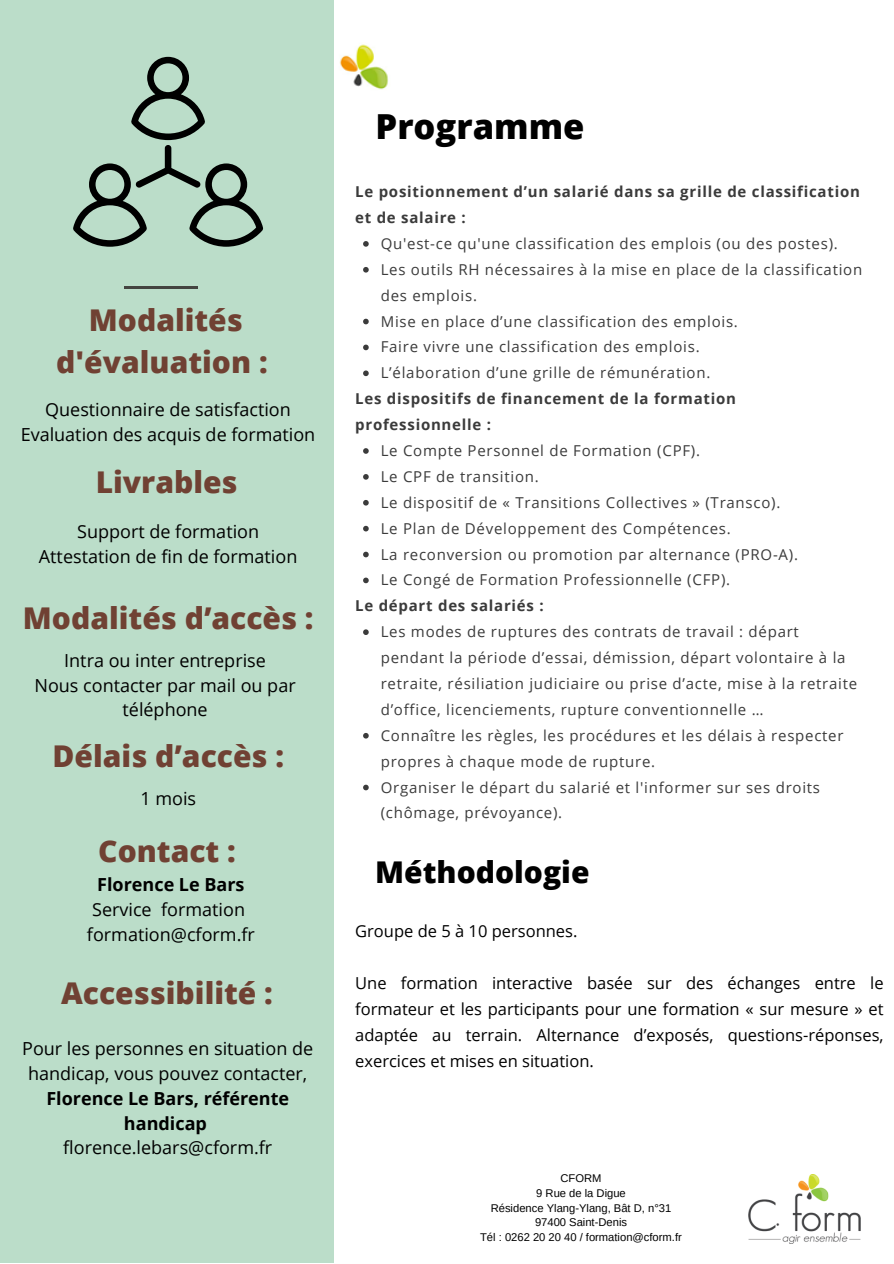
<style>
.page{position:relative;width:894px;height:1264px;background:#fff}
.page>*{position:absolute;margin:0;border:0;box-sizing:border-box;transform-origin:0 0}
.t1{font:800 34.5px "Open Sans";color:#000}
.t2{font:800 30px/41.7px "Open Sans";color:#704133;text-align:center}
.t3{font:800 30px "Open Sans";color:#000}
.t4{font:18px/24.8px "Open Sans";color:#000;text-align:center}
.t5{font:16.5px/25.8px "Open Sans";color:#000;text-align:justify}
.t6{font:15px/25.8px "Open Sans";letter-spacing:.05em;color:#3b3b3b}
.t7{font:700 15px/25.8px "Open Sans";letter-spacing:.05em;color:#3b3b3b}
.t8{font:11.25px "Arimo";color:#000}
.s1{font-weight:700}
</style>
<div class="page">
<div style="left:0;top:0;width:333px;height:1262px;background:#bbddc9"></div>
<img style="left:748px;top:1174px;width:113px;height:69px">
<img style="left:339px;top:44px;width:49px;height:46px">
<svg style="left:363px;top:241px;width:5px;height:6px"></svg>
<svg style="left:363px;top:267px;width:5px;height:5px"></svg>
<svg style="left:363px;top:319px;width:5px;height:5px"></svg>
<svg style="left:363px;top:344px;width:5px;height:6px"></svg>
<svg style="left:363px;top:370px;width:5px;height:6px"></svg>
<svg style="left:363px;top:448px;width:5px;height:6px"></svg>
<svg style="left:363px;top:474px;width:5px;height:5px"></svg>
<svg style="left:363px;top:500px;width:5px;height:5px"></svg>
<svg style="left:363px;top:526px;width:5px;height:5px"></svg>
<svg style="left:363px;top:551px;width:5px;height:6px"></svg>
<svg style="left:363px;top:577px;width:5px;height:6px"></svg>
<svg style="left:363px;top:629px;width:5px;height:6px"></svg>
<svg style="left:363px;top:733px;width:5px;height:5px"></svg>
<svg style="left:363px;top:784px;width:5px;height:6px"></svg>
<hr style="left:124px;top:287px;width:73px;height:1px;background:#444440">
<svg style="left:73px;top:57px;width:190px;height:190px"></svg>
<p class="t2" style="left:56px;top:299px;width:213px">Modalités d'évaluation :</p>
<p class="t4" style="left:21px;top:396px;width:296px">Questionnaire de satisfaction<br>Evaluation des acquis de formation</p>
<h3 class="t2" style="left:96px;top:461px;width:143px">Livrables</h3>
<h2 class="t4" style="left:39px;top:518px;width:260px">Support de formation<br>Attestation de fin de formation</h2>
<h3 class="t2" style="left:23px;top:596px;width:292px">Modalités d’accès :</h3>
<h3 class="t4" style="left:34px;top:647px;width:263px">Intra ou inter entreprise<br>Nous contacter par mail ou par téléphone</h3>
<p class="t2" style="left:53px;top:734px;width:233px">Délais d’accès :</p>
<p class="t4" style="left:140px;top:785px;width:57px">1 mois</p>
<p class="t2" style="left:98px;top:829px;width:139px">Contact :</p>
<p class="t4" style="left:87px;top:871px;width:169px"><span class="s1">Florence Le Bars<br></span>Service formation formation@cform.fr</p>
<p class="t2" style="left:61px;top:971px;width:213px">Accessibilité :</p>
<p class="t4" style="left:22px;top:1036px;width:292px">Pour les personnes en situation de handicap, vous pouvez contacter,<br><span class="s1">Florence Le Bars, référente handicap </span>florence.lebars@cform.fr</p>
<h4 class="t1" style="left:375px;top:102px;width:210px">Programme</h4>
<h3 class="t7" style="left:355px;top:178px;width:506px">Le positionnement d’un salarié dans sa grille de classification et de salaire :</h3>
<h2 class="t6" style="left:380px;top:230px;width:458px">Qu'est-ce qu'une classification des emplois (ou des postes).</h2>
<h3 class="t6" style="left:380px;top:256px;width:483px">Les outils RH nécessaires à la mise en place de la classification des emplois.</h3>
<h2 class="t6" style="left:380px;top:308px;width:358px">Mise en place d’une classification des emplois.</h2>
<h3 class="t6" style="left:380px;top:334px;width:320px">Faire vivre une classification des emplois.</h3>
<h2 class="t6" style="left:380px;top:359px;width:331px">L’élaboration d’une grille de rémunération.</h2>
<h2 class="t7" style="left:355px;top:385px;width:382px">Les dispositifs de financement de la formation professionnelle :</h2>
<h2 class="t6" style="left:380px;top:437px;width:321px">Le Compte Personnel de Formation (CPF).</h2>
<h3 class="t6" style="left:380px;top:463px;width:159px">Le CPF de transition.</h3>
<p class="t6" style="left:380px;top:489px;width:401px">Le dispositif de « Transitions Collectives » (Transco).</p>
<h1 class="t6" style="left:380px;top:515px;width:351px">Le Plan de Développement des Compétences.</h1>
<h4 class="t6" style="left:380px;top:541px;width:418px">La reconversion ou promotion par alternance (PRO-A).</h4>
<p class="t6" style="left:380px;top:566px;width:351px">Le Congé de Formation Professionnelle (CFP).</p>
<p class="t7" style="left:355px;top:592px;width:190px">Le départ des salariés :</p>
<p class="t6" style="left:380px;top:618px;width:478px">Les modes de ruptures des contrats de travail : départ pendant la période d’essai, démission, départ volontaire à la retraite, résiliation judiciaire ou prise d’acte, mise à la retraite d’office, licenciements, rupture conventionnelle …</p>
<p class="t6" style="left:380px;top:722px;width:464px">Connaître les règles, les procédures et les délais à respecter propres à chaque mode de rupture.</p>
<p class="t6" style="left:380px;top:773px;width:441px">Organiser le départ du salarié et l'informer sur ses droits (chômage, prévoyance).</p>
<p class="t3" style="left:375px;top:850px;width:216px">Méthodologie</p>
<p class="t5" style="left:355px;top:918px;width:224px">Groupe de 5 à 10 personnes.</p>
<p class="t5" style="left:355px;top:969px;width:529px">Une formation interactive basée sur des échanges entre le formateur et les participants pour une formation « sur mesure » et adaptée au terrain. Alternance d’exposés, questions-réponses, exercices et mises en situation.</p>
<p class="t8" style="left:560px;top:1171px;width:43px">CFORM</p>
<p class="t8" style="left:536px;top:1186px;width:91px">9 Rue de la Digue</p>
<p class="t8" style="left:490px;top:1201px;width:182px">Résidence Ylang-Ylang, Bât D, n°31</p>
<h4 class="t8" style="left:535px;top:1216px;width:94px">97400 Saint-Denis</h4>
<p class="t8" style="left:480px;top:1231px;width:203px">Tél : 0262 20 20 40 / formation@cform.fr</p>
</div>
